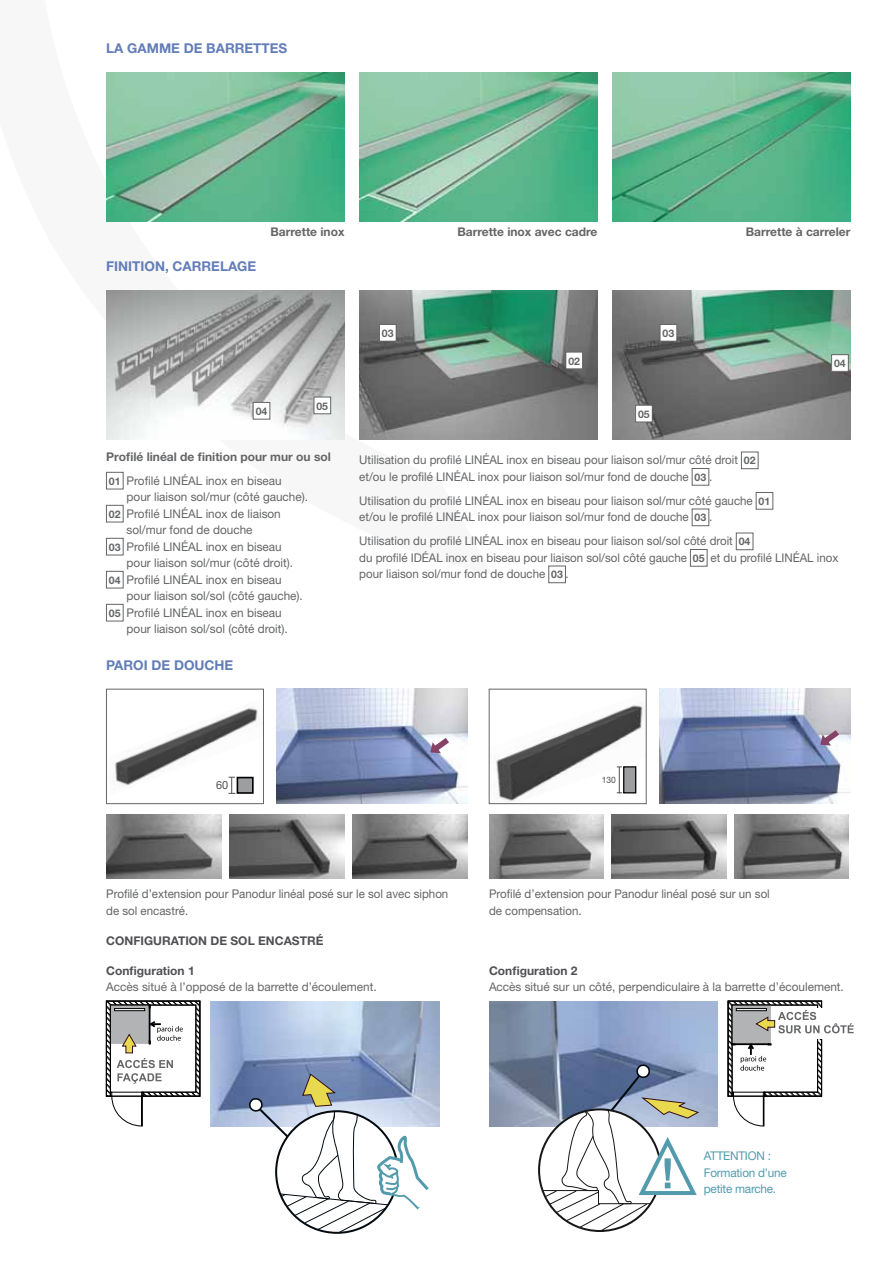
<style>
.page{position:relative;width:893px;height:1263px;background:#fff}
.page>*{position:absolute;margin:0;border:0;box-sizing:border-box;transform-origin:0 0}
.t1{font:700 13.5px "Helvetica Neue LT";color:#627db8}
.t2{font:12px/16.5px "Helvetica Neue LT";color:#646567;scale:.96 1}
.t3{font:12px "Helvetica Neue LT";color:#646567}
.t4{font:700 12px/24px "Helvetica Neue LT";color:#646567}
.t5{font:700 12px "Helvetica Neue LT";color:#504f53}
.t6{font:12px/16.5px "Helvetica Neue LT";letter-spacing:-.02em;color:#519bad}
.t7{font:11.4px "Helvetica Neue LT";color:#504f53;scale:.96 1}
.t8{font:700 10.5px "Helvetica Neue LT";color:#646567}
.t9{font:8.85px "Helvetica Neue LT";color:#504f53;scale:.96 1}
.s1{font-size:10.5px}
.s2{font-weight:400}
.s3{font-weight:700;font-size:10.5px}
</style>
<div class="page">
<img style="left:211px;top:1001px;width:228px;height:126px">
<svg style="left:105px;top:1000px;width:96px;height:127px"></svg>
<svg style="left:248px;top:1073px;width:184px;height:160px"></svg>
<img style="left:489px;top:1001px;width:229px;height:125px">
<svg style="left:727px;top:1000px;width:127px;height:127px"></svg>
<svg style="left:539px;top:1063px;width:161px;height:168px"></svg>
<img style="left:359px;top:72px;width:238px;height:149px">
<img style="left:106px;top:72px;width:238px;height:149px">
<img style="left:612px;top:72px;width:238px;height:149px">
<img style="left:107px;top:814px;width:115px;height:64px">
<img style="left:230px;top:814px;width:115px;height:64px">
<img style="left:353px;top:814px;width:115px;height:64px">
<img style="left:276px;top:689px;width:192px;height:115px">
<svg style="left:430px;top:738px;width:19px;height:15px"></svg>
<img style="left:113px;top:708px;width:147px;height:86px">
<div style="left:106px;top:689px;width:158px;height:115px;border:1px solid #646567"></div>
<img style="left:489px;top:814px;width:115px;height:64px">
<img style="left:612px;top:814px;width:114px;height:64px">
<img style="left:734px;top:814px;width:115px;height:64px">
<img style="left:659px;top:689px;width:191px;height:115px">
<svg style="left:820px;top:730px;width:19px;height:16px"></svg>
<img style="left:495px;top:705px;width:148px;height:96px">
<div style="left:489px;top:689px;width:157px;height:115px;border:1px solid #646567"></div>
<div style="left:624px;top:767px;width:12px;height:26px;background:#9c9e9f"></div>
<div style="left:623px;top:766px;width:13px;height:27px;border:1px solid #000"></div>
<svg style="left:617px;top:766px;width:5px;height:27px"></svg>
<div style="left:106px;top:472px;width:17px;height:17px;border:1px solid #646567"></div>
<div style="left:106px;top:505px;width:17px;height:17px;border:1px solid #646567"></div>
<div style="left:106px;top:538px;width:17px;height:17px;border:1px solid #646567"></div>
<div style="left:106px;top:571px;width:17px;height:17px;border:1px solid #646567"></div>
<div style="left:106px;top:604px;width:17px;height:17px;border:1px solid #646567"></div>
<img style="left:106px;top:290px;width:238px;height:149px">
<div style="left:741px;top:452px;width:17px;height:17px;border:1px solid #646567"></div>
<div style="left:692px;top:468px;width:17px;height:17px;border:1px solid #646567"></div>
<div style="left:756px;top:492px;width:17px;height:17px;border:1px solid #646567"></div>
<div style="left:692px;top:509px;width:17px;height:17px;border:1px solid #646567"></div>
<div style="left:736px;top:533px;width:17px;height:17px;border:1px solid #646567"></div>
<div style="left:690px;top:549px;width:17px;height:17px;border:1px solid #646567"></div>
<div style="left:549px;top:566px;width:17px;height:17px;border:1px solid #646567"></div>
<img style="left:359px;top:290px;width:238px;height:149px">
<img style="left:612px;top:290px;width:238px;height:149px">
<div style="left:660px;top:324px;width:17px;height:17px;background:#fff"></div>
<div style="left:660px;top:324px;width:17px;height:17px;border:1px solid #646567"></div>
<div style="left:566px;top:352px;width:17px;height:17px;background:#fff"></div>
<div style="left:566px;top:352px;width:17px;height:17px;border:1px solid #646567"></div>
<div style="left:379px;top:324px;width:17px;height:17px;background:#fff"></div>
<div style="left:379px;top:324px;width:17px;height:17px;border:1px solid #646567"></div>
<div style="left:253px;top:402px;width:17px;height:17px;background:#fff"></div>
<div style="left:253px;top:402px;width:17px;height:17px;border:1px solid #646567"></div>
<div style="left:314px;top:397px;width:17px;height:17px;background:#fff"></div>
<div style="left:314px;top:397px;width:17px;height:17px;border:1px solid #646567"></div>
<div style="left:636px;top:405px;width:16px;height:17px;background:#fff"></div>
<div style="left:635px;top:405px;width:17px;height:17px;border:1px solid #646567"></div>
<div style="left:832px;top:355px;width:16px;height:16px;background:#fff"></div>
<div style="left:831px;top:354px;width:17px;height:17px;border:1px solid #646567"></div>
<div style="left:237px;top:777px;width:16px;height:16px;background:#9c9e9f"></div>
<div style="left:237px;top:777px;width:17px;height:17px;border:2px solid #000"></div>
<svg style="left:229px;top:777px;width:6px;height:17px"></svg>
<p class="t1" style="left:106px;top:40px;width:33px">LA GAMME</p>
<p class="t1" style="left:184px;top:40px;width:105px">DE BarretteS</p>
<p class="t1" style="left:106px;top:258px;width:87px">FINITION , CARRE</p>
<p class="t1" style="left:220px;top:258px;width:19px">LAGE</p>
<p class="t4" style="left:270px;top:219px;width:76px">Barrette inox</p>
<p class="t4" style="left:457px;top:219px;width:142px">Barrette inox avec cadre</p>
<p class="t4" style="left:746px;top:219px;width:106px">Barrette à carreler</p>
<p class="t8" style="left:382px;top:327px;width:13px">03</p>
<p class="t8" style="left:568px;top:354px;width:13px">02</p>
<p class="t8" style="left:663px;top:327px;width:13px">03</p>
<p class="t8" style="left:834px;top:357px;width:13px">04</p>
<p class="t8" style="left:256px;top:405px;width:13px">04</p>
<p class="t8" style="left:316px;top:399px;width:13px">05</p>
<p class="t4" style="left:106px;top:444px;width:226px">Profilé linéal de finition pour mur ou sol<br><span class="s1">01</span> <span class="s2">Profilé LINÉAL inox en biseau</span></p>
<p class="t3" style="left:127px;top:490px;width:183px">pour liaison sol/mur (côté gauche).</p>
<p class="t3" style="left:109px;top:506px;width:173px"><span class="s3">02</span> Profilé LINÉAL inox de liaison</p>
<p class="t3" style="left:127px;top:523px;width:127px">sol/mur fond de douche</p>
<p class="t3" style="left:109px;top:539px;width:174px"><span class="s3">03</span> Profilé LINÉAL inox en biseau</p>
<p class="t3" style="left:127px;top:556px;width:168px">pour liaison sol/mur (côté droit).</p>
<p class="t3" style="left:109px;top:572px;width:174px"><span class="s3">04</span> Profilé LINÉAL inox en biseau</p>
<p class="t3" style="left:127px;top:589px;width:178px">pour liaison sol/sol (côté gauche).</p>
<p class="t3" style="left:109px;top:605px;width:174px"><span class="s3">05</span> Profilé LINÉAL inox en biseau</p>
<p class="t3" style="left:127px;top:622px;width:163px">pour liaison sol/sol (côté droit).</p>
<p class="t1" style="left:106px;top:657px;width:11px">PARO</p>
<p class="t1" style="left:144px;top:657px;width:41px">I DE DOU</p>
<p class="t1" style="left:205px;top:657px;width:29px">CHE</p>
<p class="t8" style="left:638px;top:407px;width:13px">05</p>
<p class="t2" style="left:359px;top:452px;width:414px">Utilisation du profilé LINÉAL inox en biseau pour liaison sol/mur côté droit <span class="s3">02 </span>et/ou le profilé LINÉAL inox pour liaison sol/mur fond de douche <span class="s3">03</span> .</p>
<p class="t2" style="left:359px;top:492px;width:430px">Utilisation du profilé LINÉAL inox en biseau pour liaison sol/mur côté gauche <span class="s3">01 </span>et/ou le profilé LINÉAL inox pour liaison sol/mur fond de douche <span class="s3">03</span> .</p>
<p class="t2" style="left:359px;top:533px;width:501px">Utilisation du profilé LINÉAL inox en biseau pour liaison sol/sol côté droit <span class="s3">04<br></span>du profilé IDÉAL inox en biseau pour liaison sol/sol côté gauche <span class="s3">05</span> et du profilé LINÉAL inox pour liaison sol/mur fond de douche <span class="s3">03</span> .</p>
<p class="t7" style="left:216px;top:778px;width:14px">60</p>
<p class="t9" style="left:602px;top:774px;width:16px">130</p>
<p class="t2" style="left:106px;top:885px;width:358px">Profilé d’extension pour Panodur linéal posé sur le sol avec siphon de sol encastré.</p>
<p class="t2" style="left:489px;top:885px;width:294px">Profilé d’extension pour Panodur linéal posé sur un sol de compensation.</p>
<p class="t5" style="left:106px;top:933px;width:48px">CON FIGURA</p>
<p class="t5" style="left:178px;top:933px;width:147px">TION DE SOL ENCASTRÉ</p>
<p class="t5" style="left:106px;top:963px;width:90px">Configuration 1</p>
<p class="t3" style="left:106px;top:980px;width:272px">Accès situé à l’opposé de la barrette d’écoulement.</p>
<p class="t5" style="left:489px;top:963px;width:90px">Configuration 2</p>
<p class="t3" style="left:489px;top:980px;width:356px">Accès situé sur un côté, perpendiculaire à la barrette d’écoulement.</p>
<p class="t6" style="left:704px;top:1148px;width:84px;text-indent:26px">NTION :<br>Formation d’une petite marche.</p>
<p class="t6" style="left:704px;top:1148px;width:8px">ATTE</p>
</div>
